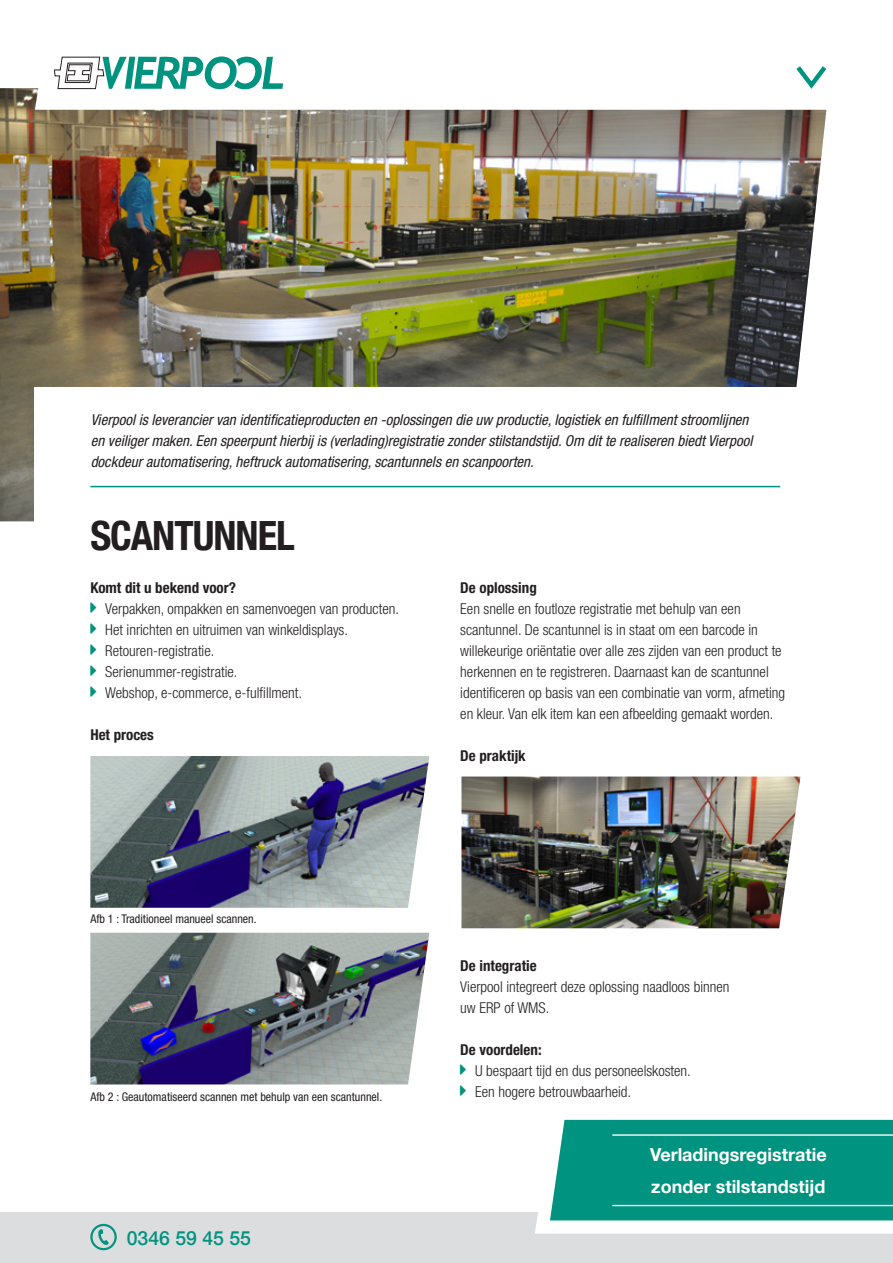
<style>
.page{position:relative;width:893px;height:1263px;background:#fff}
.page>*{position:absolute;margin:0;border:0;box-sizing:border-box;transform-origin:0 0}
.t1{font:700 condensed 40.35px "Helvetica Neue";letter-spacing:-.025em;color:#231f20}
.t2{font:500 19.5px "Helvetica Neue";color:#00937f}
.t3{font:700 18px "Helvetica Neue";color:#fff}
.t4{font:300 condensed 15px/21px "Helvetica Neue LT Std";color:#231f20}
.t5{font:italic condensed 15px "Helvetica Neue LT Std";color:#231f20}
.t6{font:700 condensed 15px "Helvetica Neue LT Std";color:#231f20}
.t7{font:condensed 12px "Helvetica Neue LT Std";color:#231f20}
</style>
<div class="page">
<svg style="left:54px;top:56px;width:229px;height:32px"></svg>
<img style="left:0;top:88px;width:826px;height:433px">
<svg style="left:0;top:1212px;width:893px;height:51px;background:#dee0e2"></svg>
<hr style="left:90px;top:486px;width:690px;height:1px;background:#00937f">
<svg style="left:793px;top:66px;width:34px;height:26px"></svg>
<svg style="left:98px;top:1229px;width:11px;height:16px"></svg>
<div style="left:90px;top:1224px;width:27px;height:26px;border:2px solid #00937f;border-radius:50%"></div>
<img style="left:90px;top:756px;width:339px;height:152px">
<img style="left:90px;top:933px;width:339px;height:151px">
<img style="left:461px;top:776px;width:339px;height:152px">
<div style="left:550px;top:1120px;width:343px;height:100px;background:#00937f"></div>
<hr style="left:612px;top:1134px;width:281px;height:2px;background:#fff">
<hr style="left:612px;top:1205px;width:281px;height:1px;background:#fff">
<p class="t5" style="left:91px;top:411px;width:659px">Vierpool is leverancier van identificatieproducten en -oplossingen die uw productie, logistiek en fulfillment stroomlijnen</p>
<p class="t5" style="left:91px;top:432px;width:663px">en veiliger maken. Een speerpunt hierbij is (verlading)registratie zonder stilstandstijd. Om dit te realiseren biedt Vierpool</p>
<p class="t5" style="left:91px;top:453px;width:445px">dockdeur automatisering, heftruck automatisering, scantunnels en scanpoorten.</p>
<p class="t1" style="left:90px;top:502px;width:206px">SCANTUNNEL</p>
<p class="t6" style="left:90px;top:578px;width:147px">Komt dit u bekend voor?</p>
<p class="t4" style="left:105px;top:598px;width:295px">Verpakken, ompakken en samenvoegen van producten.</p>
<p class="t4" style="left:105px;top:619px;width:244px">Het inrichten en uitruimen van winkeldisplays.</p>
<p class="t4" style="left:105px;top:640px;width:111px">Retouren-registratie.</p>
<p class="t4" style="left:105px;top:661px;width:134px">Serienummer-registratie.</p>
<p class="t4" style="left:105px;top:682px;width:198px">Webshop, e-commerce, e-fulfillment.</p>
<p class="t6" style="left:90px;top:725px;width:65px">Het proces</p>
<p class="t7" style="left:90px;top:912px;width:168px">Afb 1 : Traditioneel manueel scannen.</p>
<p class="t7" style="left:90px;top:1089px;width:293px">Afb 2 : Geautomatiseerd scannen met behulp van een scantunnel.</p>
<p class="t2" style="left:127px;top:1222px;width:126px">0346 59 45 55</p>
<p class="t6" style="left:460px;top:578px;width:78px">De oplossing</p>
<p class="t4" style="left:460px;top:598px;width:326px">Een snelle en foutloze registratie met behulp van een scantunnel. De scantunnel is in staat om een barcode in willekeurige oriëntatie over alle zes zijden van een product te herkennen en te registreren. Daarnaast kan de scantunnel identificeren op basis van een combinatie van vorm, afmeting en kleur. Van elk item kan een afbeelding gemaakt worden.</p>
<p class="t6" style="left:460px;top:746px;width:67px">De praktijk</p>
<p class="t6" style="left:460px;top:956px;width:78px">De integratie</p>
<p class="t4" style="left:460px;top:976px;width:271px">Vierpool integreert deze oplossing naadloos binnen uw ERP of WMS.</p>
<p class="t6" style="left:460px;top:1040px;width:83px">De voordelen:</p>
<p class="t4" style="left:475px;top:1060px;width:217px">U bespaart tijd en dus personeelskosten.</p>
<p class="t4" style="left:475px;top:1081px;width:158px">Een hogere betrouwbaarheid.</p>
<p class="t3" style="left:650px;top:1140px;width:178px">Verladingsregistratie</p>
<p class="t3" style="left:651px;top:1172px;width:176px">zonder stilstandstijd</p>
</div>
